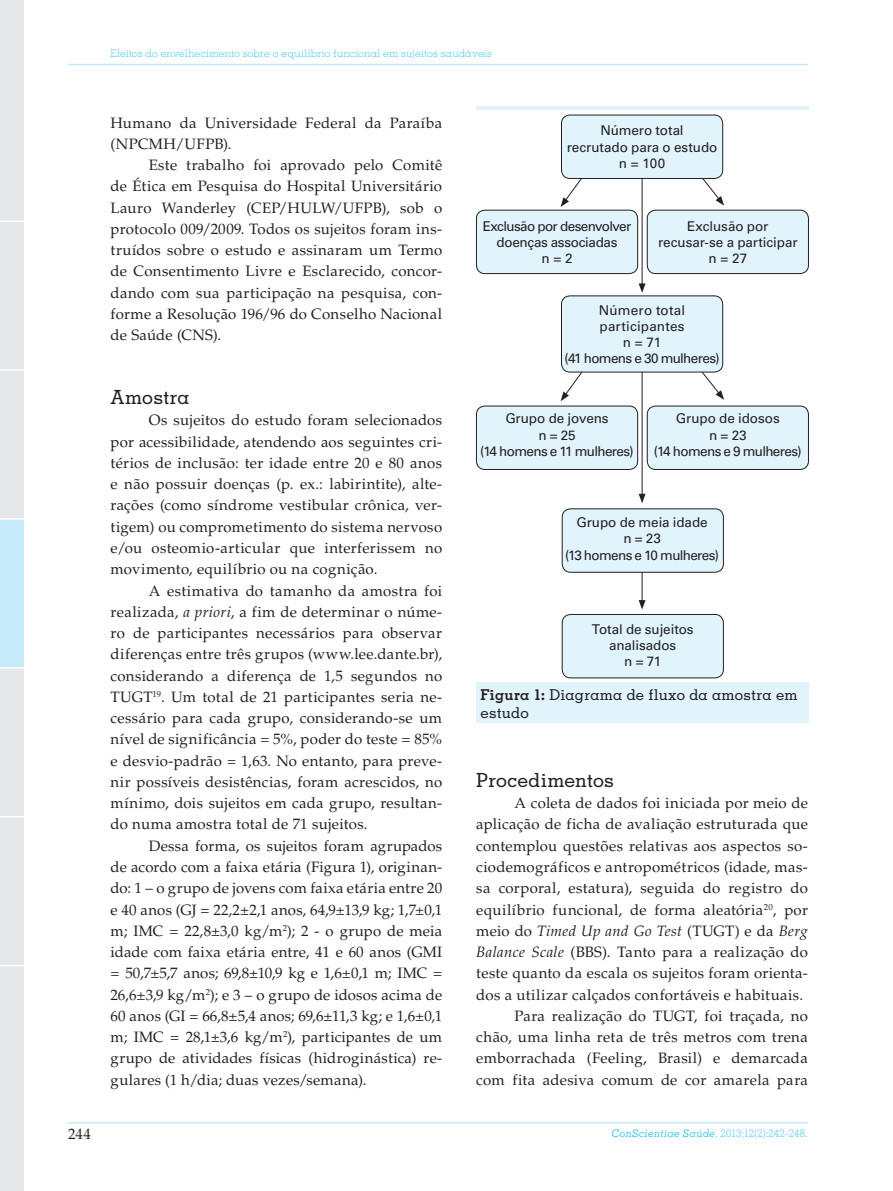
<style>
.page{position:relative;width:893px;height:1191px;background:#fff}
.page>*{position:absolute;margin:0;border:0;box-sizing:border-box;transform-origin:0 0}
.CS_Subtitulo_2{font:500 19.5px "Memphis LT Std";letter-spacing:.01em;color:#231f20}
.CS_Normal{font:15px/21.3px "Palatino LT Std";letter-spacing:.02em;color:#231f20;text-align:justify}
.CS_Tabela_-_titulo{font:500 15px/18px "Memphis LT Std";letter-spacing:.005em;color:#231f20}
.t1{font:13.5px/16.2px "Univers LT Std";letter-spacing:-.04em;color:#231f20;text-align:center}
.t2{font:13.5px/16.2px "Univers LT Std";letter-spacing:-.015em;color:#231f20;text-align:center}
.t3{font:13.5px/16.2px "Univers LT Std";letter-spacing:.005em;color:#231f20;text-align:center}
.CS_z_Infs_Pags{font:300 10.5px "Memphis LT Std";letter-spacing:.01em;color:#40c7f4}
.s1{font-style:italic}
.s2{font-weight:700}
.s3{font-weight:500;font-style:italic}
</style>
<div class="page">
<hr style="left:68px;top:64px;width:740px;height:1px;background:#c6eafa">
<hr style="left:68px;top:1122px;width:740px;height:1px;background:#c6eafa">
<svg style="left:0;top:0;width:25px;height:1191px;background:#e3e8eb"></svg>
<hr style="left:24px;top:817px;width:2px;height:147px;background:#fff">
<hr style="left:0;top:964px;width:26px;height:2px;background:#fff">
<div style="left:476px;top:106px;width:333px;height:616px;background:#e1f4fc"></div>
<div style="left:476px;top:111px;width:333px;height:571px;background:#fff"></div>
<svg style="left:561px;top:169px;width:163px;height:38px"></svg>
<svg style="left:561px;top:364px;width:163px;height:37px"></svg>
<hr style="left:642px;top:169px;width:1px;height:117px;background:#231f20">
<svg style="left:639px;top:283px;width:7px;height:10px"></svg>
<hr style="left:642px;top:361px;width:1px;height:135px;background:#231f20">
<svg style="left:639px;top:494px;width:7px;height:9px"></svg>
<hr style="left:642px;top:568px;width:1px;height:34px;background:#231f20">
<svg style="left:639px;top:600px;width:7px;height:9px"></svg>
<div style="left:562px;top:614px;width:161px;height:64px;background:#e1f4fc;border-radius:9px"></div>
<div style="left:562px;top:614px;width:162px;height:64px;border:1px solid #231f20;border-radius:9px"></div>
<div style="left:476px;top:406px;width:162px;height:63px;background:#e1f4fc;border-radius:9px"></div>
<div style="left:476px;top:406px;width:162px;height:63px;border:1px solid #231f20;border-radius:9px"></div>
<div style="left:476px;top:210px;width:162px;height:63px;background:#e1f4fc;border-radius:9px"></div>
<div style="left:476px;top:210px;width:162px;height:64px;border:1px solid #231f20;border-radius:9px"></div>
<div style="left:647px;top:210px;width:161px;height:63px;background:#e1f4fc;border-radius:9px"></div>
<div style="left:647px;top:210px;width:162px;height:64px;border:1px solid #231f20;border-radius:9px"></div>
<div style="left:561px;top:115px;width:162px;height:63px;background:#e1f4fc;border-radius:9px"></div>
<div style="left:561px;top:115px;width:162px;height:64px;border:1px solid #231f20;border-radius:9px"></div>
<div style="left:647px;top:406px;width:161px;height:63px;background:#e1f4fc;border-radius:9px"></div>
<div style="left:647px;top:406px;width:162px;height:63px;border:1px solid #231f20;border-radius:9px"></div>
<div style="left:561px;top:296px;width:162px;height:76px;background:#e1f4fc;border-radius:9px"></div>
<div style="left:561px;top:296px;width:162px;height:76px;border:1px solid #231f20;border-radius:9px"></div>
<div style="left:562px;top:509px;width:161px;height:63px;background:#e1f4fc;border-radius:9px"></div>
<div style="left:562px;top:508px;width:162px;height:64px;border:1px solid #231f20;border-radius:9px"></div>
<p class="CS_z_Infs_Pags" style="left:111px;top:47px;width:383px">Efeitos do envelhecimento sobre o equilíbrio funcional em sujeitos saudáveis</p>
<p class="CS_Normal" style="left:111px;top:112px;width:333px">Humano da Universidade Federal da Paraíba (NPCMH/UFPB).</p>
<p class="CS_Normal" style="left:111px;top:155px;width:333px;text-indent:38px">Este trabalho foi aprovado pelo Comitê de Ética em Pesquisa do Hospital Universitário Lauro Wanderley (CEP/HULW/UFPB), sob o protocolo 009/2009. Todos os sujeitos foram ins&shy;truídos sobre o estudo e assinaram um Termo de Consentimento Livre e Esclarecido, concor&shy;dando com sua participação na pesquisa, con&shy;forme a Resolução 196/96 do Conselho Nacional de Saúde (CNS).</p>
<p class="CS_Subtitulo_2" style="left:111px;top:385px;width:80px">Amostra</p>
<p class="CS_Normal" style="left:111px;top:410px;width:333px;text-indent:38px">Os sujeitos do estudo foram selecionados por acessibilidade, atendendo aos seguintes cri&shy;térios de inclusão: ter idade entre 20 e 80 anos e não possuir doenças (p. ex.: labirintite), alte&shy;rações (como síndrome vestibular crônica, ver&shy;tigem) ou comprometimento do sistema nervoso e/ou osteomio-articular que interferissem no movimento, equilíbrio ou na cognição.</p>
<p class="CS_Normal" style="left:111px;top:580px;width:333px;text-indent:38px">A estimativa do tamanho da amostra foi realizada, <span class="s1">a priori</span>, a fim de determinar o núme&shy;ro de participantes necessários para observar diferenças entre três grupos (www.lee.dante.br), considerando a diferença de 1,5 segundos no TUGT<sup>19</sup>. Um total de 21 participantes seria ne&shy;cessário para cada grupo, considerando-se um nível de significância = 5%, poder do teste = 85% e desvio-padrão = 1,63. No entanto, para preve&shy;nir possíveis desistências, foram acrescidos, no mínimo, dois sujeitos em cada grupo, resultan&shy;do numa amostra total de 71 sujeitos.</p>
<p class="CS_Normal" style="left:111px;top:835px;width:333px;text-indent:38px">Dessa forma, os sujeitos foram agrupados de acordo com a faixa etária (Figura 1), originan&shy;do: 1 – o grupo de jovens com faixa etária entre 20 e 40 anos (GJ = 22,2±2,1 anos, 64,9±13,9 kg; 1,7±0,1 m; IMC = 22,8±3,0 kg/m<sup>2</sup>); 2 - o grupo de meia idade com faixa etária entre, 41 e 60 anos (GMI = 50,7±5,7 anos; 69,8±10,9 kg e 1,6±0,1 m; IMC = 26,6±3,9 kg/m<sup>2</sup>); e 3 – o grupo de idosos acima de 60 anos (GI = 66,8±5,4 anos; 69,6±11,3 kg; e 1,6±0,1 m; IMC = 28,1±3,6 kg/m<sup>2</sup>), participantes de um grupo de atividades físicas (hidroginástica) re&shy;gulares (1 h/dia; duas vezes/semana).</p>
<p class="t2" style="left:567px;top:123px;width:152px">Número total<br>recrutado para o estudo n = 100</p>
<p class="t1" style="left:483px;top:218px;width:150px">Exclusão por desenvolver doenças associadas<br>n = 2</p>
<p class="t2" style="left:658px;top:218px;width:141px">Exclusão por recusar-se a participar n = 27</p>
<p class="t3" style="left:564px;top:302px;width:157px">Número total participantes<br>n = 71<br>(41 homens e 30 mulheres)</p>
<p class="t1" style="left:480px;top:410px;width:155px">Grupo de jovens<br>n = 25<br>(14 homens e 11 mulheres)</p>
<p class="t1" style="left:654px;top:410px;width:149px">Grupo de idosos<br>n = 23<br>(14 homens e 9 mulheres)</p>
<p class="t1" style="left:565px;top:514px;width:156px">Grupo de meia idade<br>n = 23<br>(13 homens e 10 mulheres)</p>
<p class="t2" style="left:592px;top:621px;width:103px">Total de sujeitos analisados<br>n = 71</p>
<p class="CS_Tabela_-_titulo" style="left:480px;top:686px;width:319px"><span class="s2">Figura 1:</span> Diagrama de fluxo da amostra em estudo</p>
<p class="CS_Subtitulo_2" style="left:476px;top:768px;width:139px">Procedimentos</p>
<p class="CS_Normal" style="left:476px;top:792px;width:333px;text-indent:38px">A coleta de dados foi iniciada por meio de aplicação de ficha de avaliação estruturada que contemplou questões relativas aos aspectos so&shy;ciodemográficos e antropométricos (idade, mas&shy;sa corporal, estatura), seguida do registro do equilíbrio funcional, de forma aleatória<sup>20</sup>, por meio do <span class="s1">Timed Up and Go Test</span> (TUGT) e da <span class="s1">Berg Balance Scale</span> (BBS). Tanto para a realização do teste quanto da escala os sujeitos foram orienta&shy;dos a utilizar calçados confortáveis e habituais.</p>
<p class="CS_Normal" style="left:476px;top:1005px;width:333px;text-indent:38px">Para realização do TUGT, foi traçada, no chão, uma linha reta de três metros com trena emborrachada (Feeling, Brasil) e demarcada com fita adesiva comum de cor amarela para</p>
<p class="CS_Normal" style="left:68px;top:1123px;width:24px">244</p>
<p class="CS_z_Infs_Pags" style="left:612px;top:1127px;width:198px"><span class="s3">ConScientiae Saúde</span>, 2013;12(2):242-248.</p>
</div>
